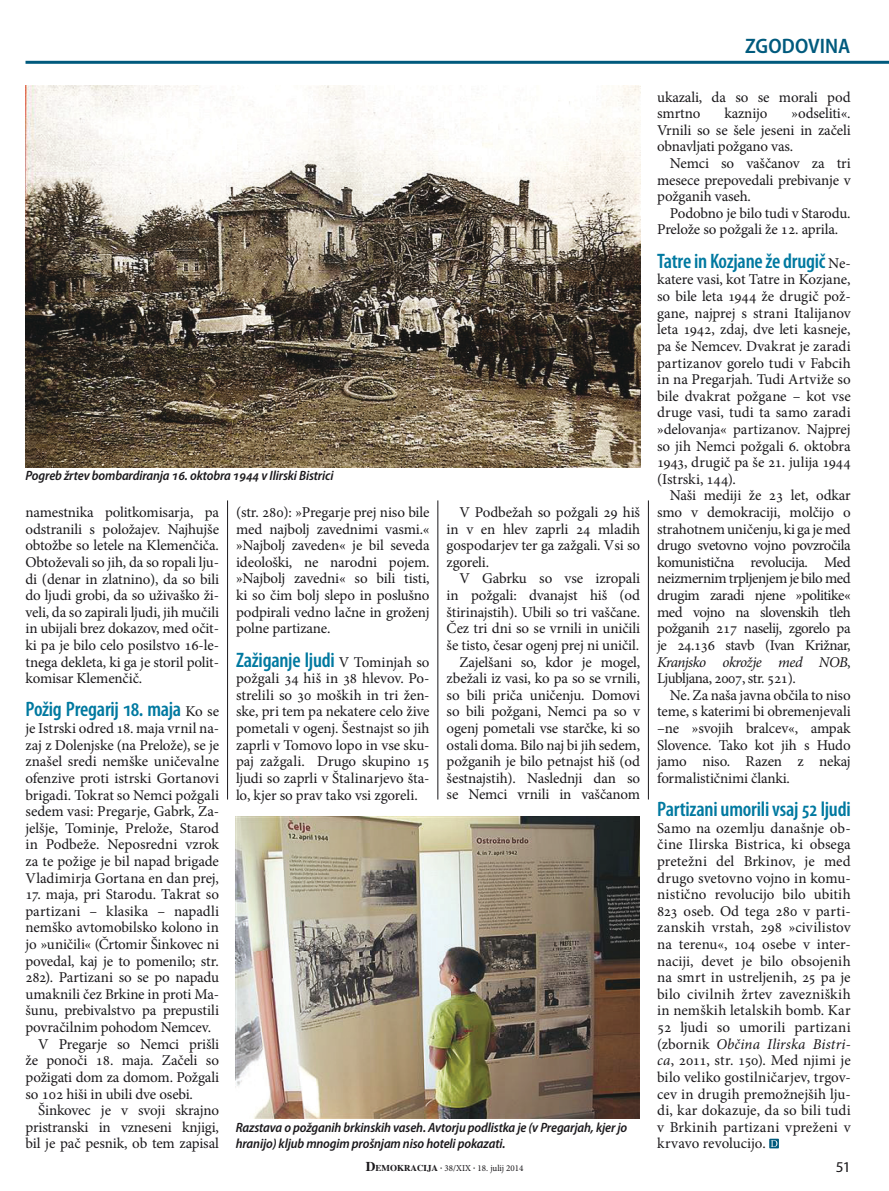
<style>
.page{position:relative;width:889px;height:1191px;background:#fff}
.page>*{position:absolute;margin:0;border:0;box-sizing:border-box;transform-origin:0 0}
.t1{font:600 condensed 21px "Myriad Pro";letter-spacing:-.015em;color:#0079a0}
.t2{font:600 semi-condensed 21px "Myriad Pro";letter-spacing:.005em;color:#005a7d}
.t3{font:15px/16.6px "Minion Pro";letter-spacing:-.01em;color:#1a181b;text-align:justify}
.t4{font:15px "Minion Pro";letter-spacing:.01em;color:#1a181b}
.t5{font:semi-condensed 15px "Myriad Pro";color:#1a181b;scale:1.1 1}
.t6{font:italic 600 semi-condensed 13.5px/16.5px "Myriad Pro";letter-spacing:-.01em;color:#1a181b}
.t7{font:9px "Minion Pro";color:#1a181b}
.s1{font-family:"Minion Pro";font-weight:400;font-stretch:normal;font-size:15px;color:#1a181b}
.s2{font-style:italic}
.s3{font-family:"Times";font-weight:700;font-size:13.5px}
.s4{font-family:"Times";font-weight:700}
</style>
<div class="page">
<svg style="left:769px;top:1138px;width:10px;height:10px"></svg>
<hr style="left:227px;top:500px;width:1px;height:299px;background:#1a181b">
<hr style="left:437px;top:500px;width:1px;height:299px;background:#1a181b">
<hr style="left:648px;top:500px;width:1px;height:299px;background:#1a181b">
<hr style="left:26px;top:61px;width:863px;height:3px;background:#005a7d">
<img style="left:26px;top:85px;width:614px;height:382px">
<img style="left:236px;top:816px;width:404px;height:302px">
<p class="t6" style="left:26px;top:468px;width:309px">Pogreb žrtev bombardiranja 16. oktobra 1944 v Ilirski Bistrici</p>
<p class="t3" style="left:26px;top:504px;width:195px">namestnika politkomisarja, pa odstranili s položajev. Najhujše obtožbe so letele na Klemenčiča.<br>Obtoževali so jih, da so ropali lju&shy;di (denar in zlatnino), da so bili do ljudi grobi, da so uživaško ži&shy;veli, da so zapirali ljudi, jih mučili in ubijali brez dokazov, med očit&shy;ki pa je bilo celo posilstvo 16-le&shy;tnega dekleta, ki ga je storil polit&shy;komisar Klemenčič.</p>
<h1 class="t1" style="left:26px;top:696px;width:195px">Požig Pregarij 18. maja <span class="s1">Ko se</span></h1>
<p class="t3" style="left:26px;top:720px;width:195px">je Istrski odred 18. maja vrnil na&shy;zaj z Dolenjske (na Prelože), se je znašel sredi nemške uničevalne ofenzive proti istrski Gortanovi brigadi. Tokrat so Nemci požgali sedem vasi: Pregarje, Gabrk, Za&shy;jelšje, Tominje, Prelože, Starod in Podbeže. Neposredni vzrok za te požige je bil napad brigade Vladimirja Gortana en dan prej,</p>
<p class="t3" style="left:26px;top:886px;width:195px">17. maja, pri Starodu. Takrat so</p>
<p class="t4" style="left:26px;top:901px;width:195px">partizani – klasika – napadli</p>
<p class="t3" style="left:26px;top:919px;width:195px">nemško avtomobilsko kolono in</p>
<p class="t3" style="left:26px;top:936px;width:195px">jo »uničili« (Črtomir Šinkovec ni</p>
<p class="t3" style="left:26px;top:952px;width:195px">povedal, kaj je to pomenilo; str.</p>
<p class="t3" style="left:26px;top:969px;width:195px">282). Partizani so se po napadu</p>
<p class="t3" style="left:26px;top:985px;width:195px">umaknili čez Brkine in proti Ma-</p>
<p class="t3" style="left:26px;top:1002px;width:195px">šunu, prebivalstvo pa prepustili</p>
<p class="t3" style="left:26px;top:1019px;width:187px">povračilnim pohodom Nemcev.</p>
<p class="t3" style="left:38px;top:1035px;width:182px">V Pregarje so Nemci prišli</p>
<p class="t3" style="left:26px;top:1052px;width:195px">že ponoči 18. maja. Začeli so</p>
<p class="t3" style="left:26px;top:1068px;width:195px">požigati dom za domom. Požgali</p>
<p class="t3" style="left:26px;top:1085px;width:169px">so 102 hiši in ubili dve osebi.</p>
<p class="t3" style="left:38px;top:1102px;width:182px">Šinkovec je v svoji skrajno</p>
<p class="t3" style="left:26px;top:1118px;width:195px">pristranski in vzneseni knjigi,</p>
<p class="t3" style="left:26px;top:1135px;width:195px">bil je pač pesnik, ob tem zapisal</p>
<p class="t3" style="left:236px;top:504px;width:195px">(str. 280): »Pregarje prej niso bile med najbolj zavednimi vasmi.« »Najbolj zaveden« je bil seveda ideološki, ne narodni pojem. »Najbolj zavedni« so bili tisti, ki so čim bolj slepo in poslušno podpirali vedno lačne in groženj polne partizane.</p>
<h1 class="t1" style="left:236px;top:646px;width:195px">Zažiganje ljudi <span class="s1">V Tominjah so</span></h1>
<p class="t3" style="left:236px;top:670px;width:195px">požgali 34 hiš in 38 hlevov. Po&shy;strelili so 30 moških in tri žen&shy;ske, pri tem pa nekatere celo žive pometali v ogenj. Šestnajst so jih zaprli v Tomovo lopo in vse sku&shy;paj zažgali. Drugo skupino 15 ljudi so zaprli v Štalinarjevo šta&shy;lo, kjer so prav tako vsi zgoreli.</p>
<p class="t3" style="left:446px;top:504px;width:195px;text-indent:13px">V Podbežah so požgali 29 hiš in v en hlev zaprli 24 mladih gospodarjev ter ga zažgali. Vsi so zgoreli.</p>
<p class="t3" style="left:446px;top:570px;width:195px;text-align:right">V Gabrku so vse izropali in požgali: dvanajst hiš (od štirinajstih). Ubili so tri vaščane.<br>Čez tri dni so se vrnili in uničili še tisto, česar ogenj prej ni uničil.<br>Zajelšani so, kdor je mogel, zbežali iz vasi, ko pa so se vrnili, so bili priča uničenju. Domovi so bili požgani, Nemci pa so v ogenj pometali vse starčke, ki so ostali doma. Bilo naj bi jih sedem, požganih je bilo petnajst hiš (od šestnajstih). Naslednji dan so se Nemci vrnili in vaščanom</p>
<p class="t6" style="left:236px;top:1119px;width:393px">Razstava o požganih brkinskih vaseh. Avtorju podlistka je (v Pregarjah, kjer jo hranijo) kljub mnogim prošnjam niso hoteli pokazati.</p>
<h1 class="t2" style="left:745px;top:35px;width:107px">ZGODOVINA</h1>
<p class="t3" style="left:657px;top:88px;width:195px">ukazali, da so se morali pod smrtno</p>
<p class="t3" style="left:657px;top:105px;width:195px;text-indent:134px">»odseliti«.<br>Vrnili so se šele jeseni in začeli obnavljati požgano vas.</p>
<p class="t3" style="left:657px;top:155px;width:195px;text-indent:13px">Nemci so vaščanov za tri mesece prepovedali prebivanje v požganih vaseh.</p>
<p class="t3" style="left:657px;top:205px;width:195px;text-indent:13px">Podobno je bilo tudi v Starodu.<br>Prelože so požgali že 12. aprila.</p>
<h1 class="t1" style="left:657px;top:248px;width:195px">Tatre in Kozjane že drugič <span class="s1">Ne-</span></h1>
<p class="t3" style="left:657px;top:271px;width:195px">katere vasi, kot Tatre in Kozjane, so bile leta 1944 že drugič pož&shy;gane, najprej s strani Italijanov leta 1942, zdaj, dve leti kasneje, pa še Nemcev. Dvakrat je zaradi partizanov gorelo tudi v Fabcih in na Pregarjah. Tudi Artviže so bile dvakrat požgane – kot vse druge vasi, tudi ta samo zaradi »delovanja« partizanov. Najprej so jih Nemci požgali 6. oktobra 1943, drugič pa še 21. julija 1944 (Istrski, 144).</p>
<p class="t3" style="left:657px;top:487px;width:195px;text-indent:13px">Naši mediji že 23 let, odkar smo v demokraciji, molčijo o strahotnem uničenju, ki ga je med drugo svetovno vojno povzročila komunistična revolucija. Med neizmernim trpljenjem je bilo med drugim zaradi njene »politike« med vojno na slovenskih tleh požganih 217 naselij, zgorelo pa je 24.136 stavb (Ivan Križnar, <span class="s2">Kranjsko okrožje med NOB</span>, Ljubljana, 2007, str. 521).</p>
<p class="t3" style="left:657px;top:686px;width:195px;text-indent:13px">Ne. Za naša javna občila to niso teme, s katerimi bi obremenjevali –ne »svojih bralcev«, ampak Slovence. Tako kot jih s Hudo jamo niso. Razen z nekaj formalističnimi članki.</p>
<h1 class="t1" style="left:657px;top:796px;width:195px">Partizani umorili vsaj 52 ljudi</h1>
<p class="t3" style="left:657px;top:819px;width:195px">Samo na ozemlju današnje ob&shy;čine Ilirska Bistrica, ki obsega pretežni del Brkinov, je med drugo svetovno vojno in komu&shy;nistično revolucijo bilo ubitih 823 oseb. Od tega 280 v parti&shy;zanskih vrstah, 298 »civilistov na terenu«, 104 osebe v inter&shy;naciji, devet je bilo obsojenih na smrt in ustreljenih, 25 pa je bilo civilnih žrtev zavezniških in nemških letalskih bomb. Kar 52 ljudi so umorili partizani (zbornik <span class="s2">Občina Ilirska Bistri&shy;ca</span>, 2011, str. 150). Med njimi je bilo veliko gostilničarjev, trgov&shy;cev in drugih premožnejših lju&shy;di, kar dokazuje, da so bili tudi v Brkinih partizani vpreženi v krvavo revolucijo.</p>
<p class="t3" style="left:724px;top:105px;width:45px">kaznijo</p>
<p class="t7" style="left:366px;top:1162px;width:159px"><span class="s3">D</span><span class="s4">EMOKRACIJA ·</span> 38/XIX <span class="s4">·</span> 18. julij 2014</p>
<p class="t5" style="left:835px;top:1159px;width:15px">51</p>
</div>
